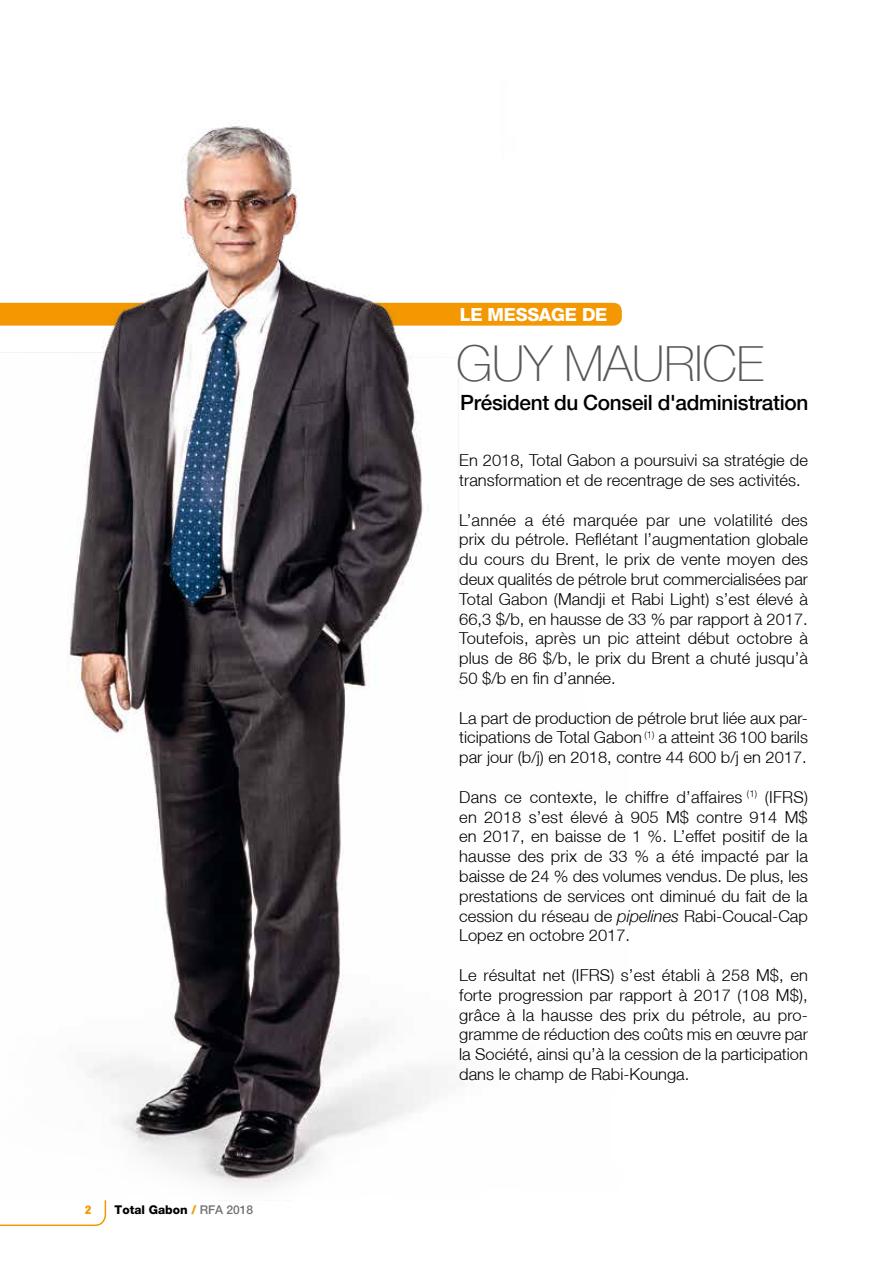
<style>
.page{position:relative;width:893px;height:1263px;background:#fff}
.page>*{position:absolute;margin:0;border:0;box-sizing:border-box;transform-origin:0 0}
.t1{font:100 49.5px "Helvetica Neue LT";letter-spacing:-.01em;color:#58585a}
.t2{font:500 21px "Helvetica Neue LT";letter-spacing:-.015em;color:#000}
.t3{font:800 18px "Helvetica Neue LT";letter-spacing:-.015em;color:#fff}
.t4{font:300 16.5px/19.8px "Helvetica Neue LT";color:#000;text-align:justify}
.t5{font:800 12px "Helvetica Neue LT";color:#000}
.t6{font:900 condensed 12px "Helvetica Neue LT";color:#f39800}
.s1{color:#f39800}
.s2{font-weight:500;color:#707172}
.s3{font-style:italic}
</style>
<div class="page">
<img style="left:0;top:120px;width:622px;height:1070px">
<svg style="left:0;top:1200px;width:107px;height:27px"></svg>
<p class="t6" style="left:85px;top:1202px;width:8px">2</p>
<p class="t5" style="left:115px;top:1203px;width:140px">Total Gabon <span class="s1">/</span> <span class="s2">RFA 2018</span></p>
<p class="t3" style="left:460px;top:303px;width:149px">LE MESSAGE DE</p>
<h1 class="t1" style="left:456px;top:335px;width:309px">GUY MAURICE</h1>
<p class="t2" style="left:460px;top:390px;width:350px">Président du Conseil d'administration</p>
<p class="t4" style="left:459px;top:450px;width:350px">En 2018, Total Gabon a poursuivi sa stratégie de transformation et de recentrage de ses activités.</p>
<p class="t4" style="left:459px;top:509px;width:350px">L’année a été marquée par une volatilité des prix du pétrole. Reflétant l’augmentation globale du cours du Brent, le prix de vente moyen des deux qualités de pétrole brut commercialisées par Total Gabon (Mandji et Rabi Light) s’est élevé à 66,3 $/b, en hausse de 33 % par rapport à 2017.<br>Toutefois, après un pic atteint début octobre à plus de 86 $/b, le prix du Brent a chuté jusqu’à 50 $/b en fin d’année.</p>
<p class="t4" style="left:459px;top:707px;width:350px">La part de production de pétrole brut liée aux par&shy;ticipations de Total Gabon <sup>(1)</sup> a atteint 36100 barils par jour (b/j) en 2018, contre 44 600 b/j en 2017.</p>
<p class="t4" style="left:459px;top:787px;width:350px">Dans ce contexte, le chiffre d’affaires <sup>(1)</sup> (IFRS) en 2018 s’est élevé à 905 M$ contre 914 M$ en 2017, en baisse de 1 %. L’effet positif de la hausse des prix de 33 % a été impacté par la baisse de 24 % des volumes vendus. De plus, les prestations de services ont diminué du fait de la cession du réseau de <span class="s3">pipelines</span> Rabi-Coucal-Cap Lopez en octobre 2017.</p>
<p class="t4" style="left:459px;top:965px;width:350px">Le résultat net (IFRS) s’est établi à 258 M$, en forte progression par rapport à 2017 (108 M$), grâce à la hausse des prix du pétrole, au pro&shy;gramme de réduction des coûts mis en œuvre par la Société, ainsi qu’à la cession de la participation dans le champ de Rabi-Kounga.</p>
</div>
